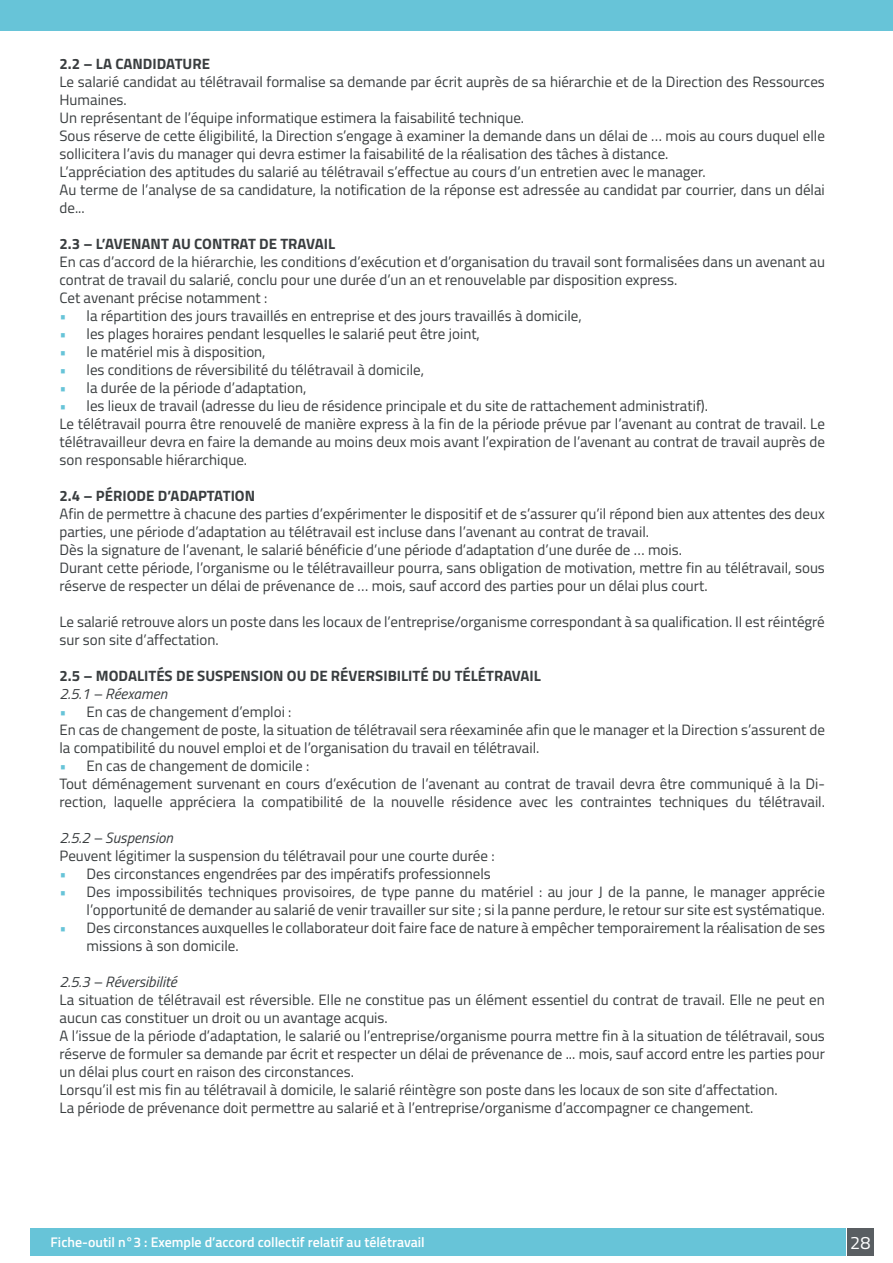
<style>
.page{position:relative;width:893px;height:1263px;background:#fff}
.page>*{position:absolute;margin:0;border:0;box-sizing:border-box;transform-origin:0 0}
.t1{font:18px "Titillium";color:#fff}
.t2{font:15px/18px "Titillium";color:#393d3f}
.t3{font:700 15px "Titillium";color:#393d3f}
.t4{font:italic 15px "Titillium";color:#393d3f}
.t5{font:600 13.95px "Titillium";color:#fff}
.s1{color:#67c4d8}
</style>
<div class="page">
<div style="left:30px;top:1228px;width:815px;height:27px;background:#67c4d8"></div>
<div style="left:847px;top:1228px;width:26px;height:27px;background:#595e62"></div>
<div style="left:0;top:0;width:893px;height:31px;background:#67c4d8"></div>
<p class="t3" style="left:60px;top:52px;width:152px">2.2 – LA CANDIDATURE</p>
<p class="t2" style="left:60px;top:72px;width:767px">Le salarié candidat au télétravail formalise sa demande par écrit auprès de sa hiérarchie et de la Direction des Ressources Humaines.<br>Un représentant de l’équipe informatique estimera la faisabilité technique.<br>Sous réserve de cette éligibilité, la Direction s’engage à examiner la demande dans un délai de … mois au cours duquel elle sollicitera l’avis du manager qui devra estimer la faisabilité de la réalisation des tâches à distance.<br>L’appréciation des aptitudes du salarié au télétravail s’effectue au cours d’un entretien avec le manager.<br>Au terme de l’analyse de sa candidature, la notification de la réponse est adressée au candidat par courrier, dans un délai de...</p>
<p class="t3" style="left:60px;top:232px;width:277px">2.3 – L’AVENANT AU CONTRAT DE TRAVAIL</p>
<p class="t2" style="left:60px;top:252px;width:767px">En cas d’accord de la hiérarchie, les conditions d’exécution et d’organisation du travail sont formalisées dans un avenant au contrat de travail du salarié, conclu pour une durée d’un an et renouvelable par disposition express.<br>Cet avenant précise notamment :</p>
<p class="t2" style="left:60px;top:306px;width:524px"><span class="s1">•</span> la répartition des jours travaillés en entreprise et des jours travaillés à domicile,</p>
<p class="t2" style="left:60px;top:324px;width:422px"><span class="s1">•</span> les plages horaires pendant lesquelles le salarié peut être joint,</p>
<p class="t2" style="left:60px;top:342px;width:208px"><span class="s1">•</span> le matériel mis à disposition,</p>
<p class="t2" style="left:60px;top:360px;width:366px"><span class="s1">•</span> les conditions de réversibilité du télétravail à domicile,</p>
<p class="t2" style="left:60px;top:378px;width:249px"><span class="s1">•</span> la durée de la période d’adaptation,</p>
<p class="t2" style="left:60px;top:396px;width:767px"><span class="s1">•</span> les lieux de travail (adresse du lieu de résidence principale et du site de rattachement administratif).<br>Le télétravail pourra être renouvelé de manière express à la fin de la période prévue par l’avenant au contrat de travail. Le télétravailleur devra en faire la demande au moins deux mois avant l’expiration de l’avenant au contrat de travail auprès de son responsable hiérarchique.</p>
<p class="t3" style="left:60px;top:484px;width:197px">2.4 – PÉRIODE D’ADAPTATION</p>
<p class="t2" style="left:60px;top:504px;width:767px">Afin de permettre à chacune des parties d’expérimenter le dispositif et de s’assurer qu’il répond bien aux attentes des deux parties, une période d’adaptation au télétravail est incluse dans l’avenant au contrat de travail.<br>Dès la signature de l’avenant, le salarié bénéficie d’une période d’adaptation d’une durée de … mois.<br>Durant cette période, l’organisme ou le télétravailleur pourra, sans obligation de motivation, mettre fin au télétravail, sous réserve de respecter un délai de prévenance de … mois, sauf accord des parties pour un délai plus court.</p>
<p class="t2" style="left:60px;top:612px;width:767px">Le salarié retrouve alors un poste dans les locaux de l’entreprise/organisme correspondant à sa qualification. Il est réintégré sur son site d’affectation.</p>
<p class="t3" style="left:60px;top:664px;width:483px">2.5 – MODALITÉS DE SUSPENSION OU DE RÉVERSIBILITÉ DU TÉLÉTRAVAIL</p>
<p class="t4" style="left:60px;top:682px;width:109px">2.5.1 – Réexamen</p>
<p class="t2" style="left:60px;top:702px;width:767px"><span class="s1">•</span> En cas de changement d’emploi :<br>En cas de changement de poste, la situation de télétravail sera réexaminée afin que le manager et la Direction s’assurent de la compatibilité du nouvel emploi et de l’organisation du travail en télétravail.</p>
<p class="t2" style="left:60px;top:756px;width:767px"><span class="s1">•</span> En cas de changement de domicile :<br>Tout déménagement survenant en cours d’exécution de l’avenant au contrat de travail devra être communiqué à la Di&shy;rection, laquelle appréciera la compatibilité de la nouvelle résidence avec les contraintes techniques du télétravail.</p>
<p class="t4" style="left:60px;top:826px;width:115px">2.5.2 – Suspension</p>
<p class="t2" style="left:60px;top:846px;width:437px">Peuvent légitimer la suspension du télétravail pour une courte durée :</p>
<p class="t2" style="left:60px;top:864px;width:433px"><span class="s1">•</span> Des circonstances engendrées par des impératifs professionnels</p>
<p class="t2" style="left:60px;top:882px;width:767px;text-align:right"><span class="s1">•</span> Des impossibilités techniques provisoires, de type panne du matériel : au jour J de la panne, le manager apprécie l’opportunité de demander au salarié de venir travailler sur site ; si la panne perdure, le retour sur site est systématique.</p>
<p class="t2" style="left:87px;top:918px;width:740px;text-indent:-27px"><span class="s1">•</span> Des circonstances auxquelles le collaborateur doit faire face de nature à empêcher temporairement la réalisation de ses missions à son domicile.</p>
<p class="t4" style="left:60px;top:970px;width:119px">2.5.3 – Réversibilité</p>
<p class="t2" style="left:60px;top:990px;width:767px">La situation de télétravail est réversible. Elle ne constitue pas un élément essentiel du contrat de travail. Elle ne peut en aucun cas constituer un droit ou un avantage acquis.<br>A l’issue de la période d’adaptation, le salarié ou l’entreprise/organisme pourra mettre fin à la situation de télétravail, sous réserve de formuler sa demande par écrit et respecter un délai de prévenance de ... mois, sauf accord entre les parties pour un délai plus court en raison des circonstances.<br>Lorsqu’il est mis fin au télétravail à domicile, le salarié réintègre son poste dans les locaux de son site d’affectation.<br>La période de prévenance doit permettre au salarié et à l’entreprise/organisme d’accompagner ce changement.</p>
<p class="t5" style="left:51px;top:1231px;width:376px">Fiche-outil n°3 : Exemple d’accord collectif relatif au télétravail</p>
<p class="t1" style="left:850px;top:1229px;width:22px">28</p>
</div>
